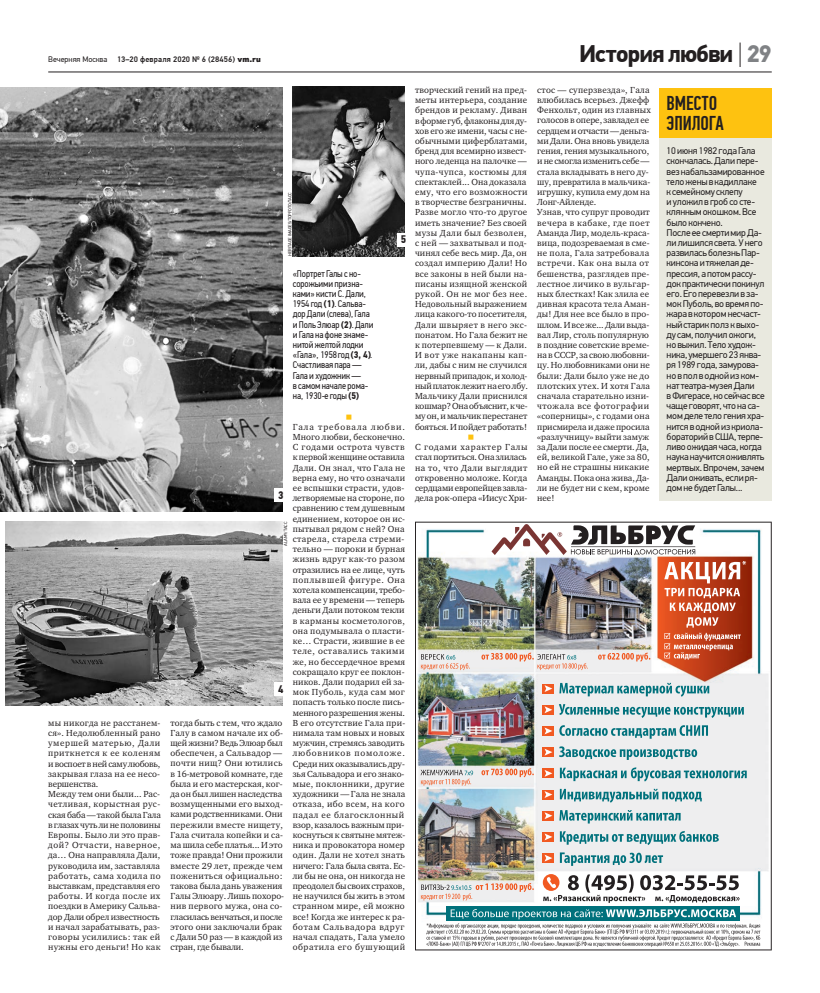
<style>
.page{position:relative;width:820px;height:993px;background:#fff}
.page>*{position:absolute;margin:0;border:0;box-sizing:border-box;transform-origin:0 0}
.t1{font:700 24px "PF Din Text Pro";letter-spacing:-.04em;color:#231f20}
.t2{font:500 20px/20px "PF Din Text Comp Pro";letter-spacing:-.01em;color:#231f20}
.t3{font:700 11px "PF Din Text Cond Pro";color:#231f20}
.t4{font:9.6px/10.2px "PF Din Text Pro";letter-spacing:-.02em;color:#231f20}
.t5{font:9.6px/10.2px "PF Din Text Cond Pro";letter-spacing:-.01em;color:#231f20}
.t6{font:9px/10.2px "Charter ITC";letter-spacing:.01em;color:#231f20}
.t7{font:500 8px "PF Din Text Pro";letter-spacing:.02em;color:#231f20}
.t8{font:500 8px "PF Din Text Pro";color:#fec210}
.t9{font:4.5px "PF Din Text Pro";color:#231f20}
.s1{font-weight:400}
.s2{font-weight:900}
.s3{color:#808285}
.s4{font-weight:700}
</style>
<div class="page">
<svg style="left:739px;top:43px;width:1px;height:24px"></svg>
<hr style="left:48px;top:71px;width:723px;height:1px;background:#231f20">
<img style="left:415px;top:521px;width:356px;height:429px">
<div style="left:542px;top:704px;width:12px;height:10px;background:#f15921"></div>
<svg style="left:544px;top:706px;width:8px;height:7px"></svg>
<svg style="left:558px;top:704px;width:185px;height:13px"></svg>
<div style="left:542px;top:726px;width:12px;height:9px;background:#f15921"></div>
<svg style="left:544px;top:727px;width:8px;height:7px"></svg>
<svg style="left:559px;top:725px;width:148px;height:13px"></svg>
<div style="left:542px;top:747px;width:12px;height:9px;background:#f15921"></div>
<svg style="left:544px;top:748px;width:8px;height:7px"></svg>
<svg style="left:559px;top:746px;width:137px;height:13px"></svg>
<div style="left:542px;top:768px;width:12px;height:9px;background:#f15921"></div>
<svg style="left:544px;top:770px;width:8px;height:6px"></svg>
<svg style="left:542px;top:789px;width:12px;height:10px"></svg>
<svg style="left:544px;top:790px;width:8px;height:7px"></svg>
<svg style="left:559px;top:788px;width:142px;height:14px"></svg>
<div style="left:542px;top:810px;width:12px;height:10px;background:#f15921"></div>
<svg style="left:544px;top:812px;width:8px;height:6px"></svg>
<svg style="left:559px;top:809px;width:121px;height:14px"></svg>
<div style="left:542px;top:831px;width:12px;height:10px;background:#f15921"></div>
<svg style="left:544px;top:833px;width:8px;height:7px"></svg>
<svg style="left:559px;top:830px;width:159px;height:14px"></svg>
<div style="left:542px;top:853px;width:12px;height:9px;background:#f15921"></div>
<svg style="left:544px;top:854px;width:8px;height:7px"></svg>
<svg style="left:559px;top:852px;width:103px;height:13px"></svg>
<svg style="left:559px;top:767px;width:187px;height:14px"></svg>
<svg style="left:426px;top:908px;width:334px;height:38px"></svg>
<img style="left:0;top:87px;width:282px;height:424px">
<div style="left:659px;top:124px;width:112px;height:377px;background:#e9e9df"></div>
<div style="left:659px;top:88px;width:112px;height:50px;background:#fec210"></div>
<img style="left:5px;top:521px;width:277px;height:184px">
<img style="left:292px;top:87px;width:113px;height:169px">
<div style="left:275px;top:488px;width:13px;height:13px;background:#fff"></div>
<div style="left:275px;top:682px;width:13px;height:13px;background:#fff"></div>
<div style="left:397px;top:233px;width:13px;height:13px;background:#fff"></div>
<p class="t7" style="left:48px;top:54px;width:214px"><span class="s1">Вечерняя Москва</span> 13–20 февраля 2020 № 6 (28456) <span class="s2">vm.ru</span></p>
<p class="t1" style="left:579px;top:44px;width:194px">Историялюбви <span class="s3">29</span></p>
<p class="t6" style="left:415px;top:85px;width:114px">творческий гений на пред&shy;меты интерьера, создание брендов и рекламу. Диван в форме губ, флаконы для ду&shy;хов его же имени, часы с не&shy;обычными циферблатами, бренд для всемирно извест&shy;ного леденца на палочке — чупа-чупса, костюмы для спектаклей... Она доказала ему, что его возможности в творчестве безграничны.<br>Разве могло что-то другое иметь значение? Без своей музы Дали был безволен, с ней — захватывал и под&shy;чинял себе весь мир. Да, он создал империю Дали! Но все законы в ней были на&shy;писаны изящной женской рукой. Он не мог без нее.<br>Недовольный выражением лица какого-то посетителя,<br>Дали швыряет в него экс&shy;понатом. Но Гала бежит не к потерпевшему — к Дали.<br>И вот уже накапаны кап&shy;ли, дабы с ним не случился нервный припадок, и холод&shy;ный платок лежит на его лбу.<br>Мальчику Дали приснился кошмар? Она объяснит, к че&shy;му он, и мальчик перестанет бояться. И пойдет работать!</p>
<p class="t8" style="left:467px;top:432px;width:8px">■</p>
<p class="t6" style="left:415px;top:442px;width:114px;text-align:justify">С годами характер Галы стал портиться. Она злилась на то, что Дали выглядит откровенно моложе. Когда сердцами европейцев завла&shy;дела рок-опера «Иисус Хри-</p>
<p class="t6" style="left:537px;top:85px;width:115px">стос — суперзвезда», Гала влюбилась всерьез. Джефф<br>Фенхольт, один из главных голосов в опере, завладел ее сердцем и отчасти — деньга&shy;ми Дали. Она вновь увидела гения, гения музыкального, и не смогла изменить себе — стала вкладывать в него ду&shy;шу, превратила в мальчика&shy;игрушку, купила ему дом на<br>Лонг-Айленде.<br>Узнав, что супруг проводит вечера в кабаке, где поет<br>Аманда Лир, модель-краса&shy;вица, подозреваемая в сме&shy;не пола, Гала затребовала встречи. Как она выла от бешенства, разглядев пре&shy;лестное личико в вульгар&shy;ных блестках! Как злила ее дивная красота тела Аман&shy;ды! Для нее все было в про&shy;шлом. И все же... Дали выда&shy;вал Лир, столь популярную в поздние советские време&shy;на в СССР, за свою любовни&shy;цу. Но любовниками они не были: Дали было уже не до плотских утех. И хотя Гала сначала старательно изни&shy;чтожала все фотографии «соперницы», с годами она присмирела и даже просила «разлучницу» выйти замуж за Дали после ее смерти. Да, ей, великой Гале, уже за 80, но ей не страшны никакие<br>Аманды. Пока она жива, Да&shy;ли не будет ни с кем, кроме нее!</p>
<p class="t2" style="left:666px;top:95px;width:59px">ВМЕСТО<br>ЭПИЛОГА</p>
<p class="t4" style="left:666px;top:146px;width:99px">10 июня 1982 годаГала скончалась. Далипере&shy;везнабальзамированное теложенывкадиллаке<br>к семейному склепу иуложилвгробсосте&shy;кляннымокошком. Все былокончено.<br>ПослееесмертимирДа&shy;лилишилсясвета. Унего развиласьболезньПар&shy;кинсонаитяжелаяде&shy;прессия, апотомрассу&shy;докпрактическипокинул его. Егоперевезливза&shy;мокПуболь, вовремяпо&shy;жаравкоторомнесчаст&shy;ныйстарикполз квыхо&shy;ду сам, получиложоги, новыжил. Телохудож&shy;ника, умершего 23 янва&shy;ря 1989 года, замурова&shy;новполводнойиз ком&shy;наттеатра-музеяДали вФигерасе, носейчасвсе чащеговорят, чтонаса&shy;момделетелогенияхра&shy;нитсяводнойиз криола&shy;бораторийвСША, терпе&shy;ливоожидаячаса, когда науканаучитсяоживлять мертвых. Впрочем, зачем<br>Далиоживать, еслиря&shy;домнебудетГалы...</p>
<p class="t9" style="left:287px;top:256px;width:65px;rotate:-90deg">HERITAGE IMAGES/TOPFOTO/ТАСС</p>
<p class="t3" style="left:400px;top:233px;width:7px">5</p>
<p class="t5" style="left:292px;top:269px;width:82px">«Портрет Галыс но&shy;сорожьими призна&shy;ками» кисти С. Дали,<br>1954 год <span class="s4">(1)</span>. Сальва&shy;дорДали (слева), Гала иПоль Элюар <span class="s4">(2)</span>. Дали и Гала нафоне знаме&shy;нитойжелтой лодки «Гала», 1958 год <span class="s4">(3, 4)</span>.<br>Счастливая пара —<br>Гала и художник —<br>в самомначале рома&shy;на, 1930-е годы<span class="s4">(5)</span></p>
<p class="t8" style="left:345px;top:412px;width:8px">■</p>
<p class="t6" style="left:292px;top:421px;width:114px">Гала требовала любви.<br>Много любви, бесконечно.<br>С годами острота чувств к первой женщине оставила<br>Дали. Он знал, что Гала не верна ему, но что означали ее вспышки страсти, удов&shy;летворяемые на стороне, по сравнению с тем душевным единением, которое он ис&shy;пытывал рядом с ней? Она старела, старела стреми&shy;тельно — пороки и бурная жизнь вдруг как-то разом отразились на ее лице, чуть поплывшей фигуре. Она хотела компенсации, требо&shy;вала ее у времени — теперь деньги Дали потоком текли в карманы косметологов, она подумывала о пласти&shy;ке… Страсти, жившие в ее теле, оставались такими же, но бессердечное время сокращало круг ее поклон&shy;ников. Дали подарил ей за&shy;мок Пуболь, куда сам мог попасть только после пись&shy;менного разрешения жены.<br>В его отсутствие Гала при&shy;нимала там новых и новых мужчин, стремясь заводить любовников помоложе.<br>Среди них оказывались дру&shy;зья Сальвадора и его знако&shy;мые, поклонники, другие художники — Гала не знала отказа, ибо всем, на кого падал ее благосклонный взор, казалось важным при&shy;коснуться к святыне мятеж&shy;ника и провокатора номер один. Дали не хотел знать ничего: Гала была свята. Ес&shy;ли бы не она, он никогда не преодолел бы своих страхов, не научился бы жить в этом странном мире, ей можно все! Когда же интерес к ра&shy;ботам Сальвадора вдруг начал спадать, Гала умело обратила его бушующий</p>
<p class="t3" style="left:278px;top:488px;width:7px">3</p>
<p class="t9" style="left:283px;top:546px;width:26px;rotate:-90deg">ALAMY/ТАСС</p>
<p class="t3" style="left:278px;top:681px;width:7px">4</p>
<p class="t6" style="left:48px;top:717px;width:114px">мы никогда не расстанем&shy;ся». Недолюбленный рано умершей матерью, Дали приткнется к ее коленям и воспоет в ней саму любовь, закрывая глаза на ее несо&shy;вершенства.<br>Между тем они были... Рас&shy;четливая, корыстная рус&shy;ская баба — такой была Гала в глазах чуть ли не половины<br>Европы. Было ли это прав&shy;дой? Отчасти, наверное, да… Она направляла Дали, руководила им, заставляла работать, сама ходила по выставкам, представляя его работы. И когда после их поездки в Америку Сальва&shy;дор Дали обрел известность и начал зарабатывать, раз&shy;говоры усилились: так ей нужны его деньги! Но как</p>
<p class="t6" style="left:170px;top:717px;width:115px">тогда быть с тем, что ждало<br>Галу в самом начале их об&shy;щей жизни? Ведь Элюар был обеспечен, а Сальвадор — почти нищ? Они ютились в 16-метровой комнате, где была и его мастерская, ког&shy;да он был лишен наследства возмущенными его выход&shy;ками родственниками. Они пережили вместе нищету,<br>Гала считала копейки и са&shy;ма шила себе платья... И это тоже правда! Они прожили вместе 29 лет, прежде чем пожениться официально: такова была дань уважения<br>Галы Элюару. Лишь похоро&shy;нив первого мужа, она со&shy;гласилась венчаться, и после этого они заключали брак с Дали 50 раз — в каждой из стран, где бывали.</p>
</div>
